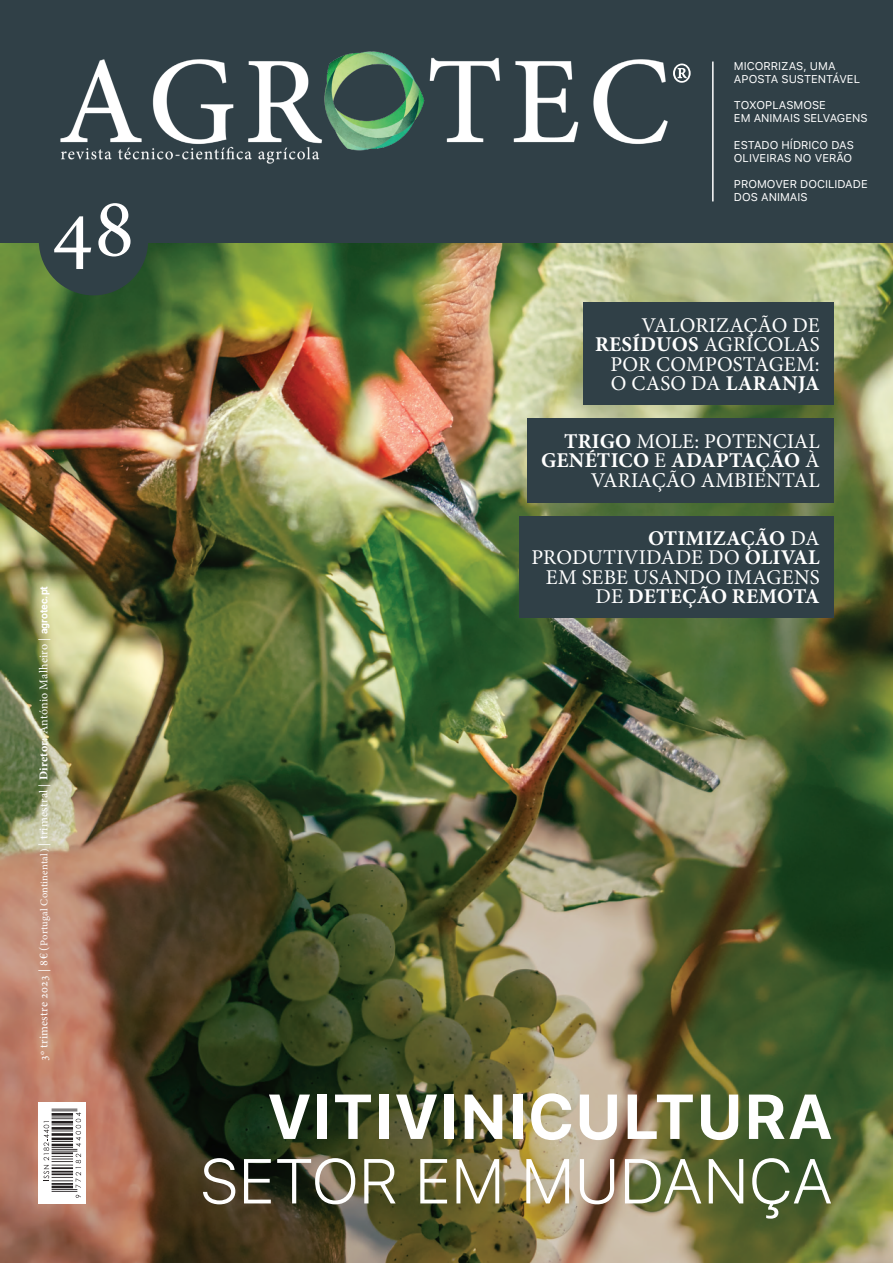
<style>
.page{position:relative;width:893px;height:1263px;background:#fff}
.page>*{position:absolute;margin:0;border:0;box-sizing:border-box;transform-origin:0 0}
.t1{font:86.4px "Minion Pro";color:#fff}
.t2{font:700 63px "SF Pro Text";color:#fff}
.t3{font:300 63px "SF Pro Text";letter-spacing:-.01em;color:#fff}
.t4{font:21px/19.5px "Minion Pro";letter-spacing:.01em;color:#fff;text-align:right}
.t5{font:12px "Minion Pro";letter-spacing:.02em;color:#fff}
.t6{font:11.25px/13px "SF Pro Text";color:#fff}
.s1{font-size:10.5px}
.s2{font-weight:700}
.s3{font-family:"Roboto";font-weight:700;font-size:10.5px}
</style>
<div class="page">
<img style="left:0;top:243px;width:893px;height:1020px">
<div style="left:0;top:0;width:893px;height:243px;background:#304047"></div>
<div style="left:39px;top:1102px;width:47px;height:102px;background:#fff"></div>
<svg style="left:44px;top:1109px;width:37px;height:89px"></svg>
<img style="left:60px;top:51px;width:608px;height:113px">
<svg style="left:673px;top:64px;width:18px;height:19px"></svg>
<div style="left:39px;top:186px;width:109px;height:109px;background:#304047;border-radius:50%"></div>
<hr style="left:712px;top:62px;width:2px;height:139px;background:#fff">
<div style="left:583px;top:302px;width:250px;height:103px;background:#304047"></div>
<div style="left:519px;top:516px;width:314px;height:102px;background:#304047"></div>
<div style="left:527px;top:418px;width:306px;height:84px;background:#304047"></div>
<h1 class="t1" style="left:52px;top:170px;width:85px">48</h1>
<p class="t5" style="left:36px;top:1061px;width:477px;rotate:-90deg">3º trimestre 2023 | 8€ (<span class="s1">Portugal Continental)</span> | trimestral | <span class="s2">Diretor:</span> António Malheiro | <span class="s3">agrotec.pt</span></p>
<p class="t6" style="left:734px;top:60px;width:128px">MICORRIZAS, UMA<br>APOSTA SUSTENTÁVEL</p>
<p class="t6" style="left:734px;top:99px;width:135px">TOXOPLASMOSE<br>EM ANIMAIS SELVAGENS</p>
<p class="t6" style="left:734px;top:138px;width:121px">ESTADO HÍDRICO DAS<br>OLIVEIRAS NO VERÃO</p>
<p class="t6" style="left:734px;top:177px;width:135px">PROMOVER DOCILIDADE<br>DOS ANIMAIS</p>
<p class="t4" style="left:595px;top:315px;width:226px">VALORIZAÇÃO DE<br><span class="s2">RESÍDUOS</span> AGRÍCOLAS<br>POR COMPOSTAGEM:<br>O CASO DA <span class="s2">LARANJA</span></p>
<p class="t4" style="left:541px;top:431px;width:280px"><span class="s2">TRIGO</span> MOLE: POTENCIAL<br><span class="s2">GENÉTICO</span> E <span class="s2">ADAPTAÇÃO</span> À<br>VARIAÇÃO AMBIENTAL</p>
<p class="t4" style="left:531px;top:529px;width:290px"><span class="s2">OTIMIZAÇÃO</span> DA<br>PRODUTIVIDADE DO <span class="s2">OLIVAL<br></span>EM SEBE USANDO IMAGENS<br>DE <span class="s2">DETEÇÃO REMOTA</span></p>
<h2 class="t2" style="left:267px;top:1080px;width:568px">VITIVINICULTURA</h2>
<h2 class="t3" style="left:199px;top:1145px;width:635px">SETOR EM MUDANÇA</h2>
</div>
